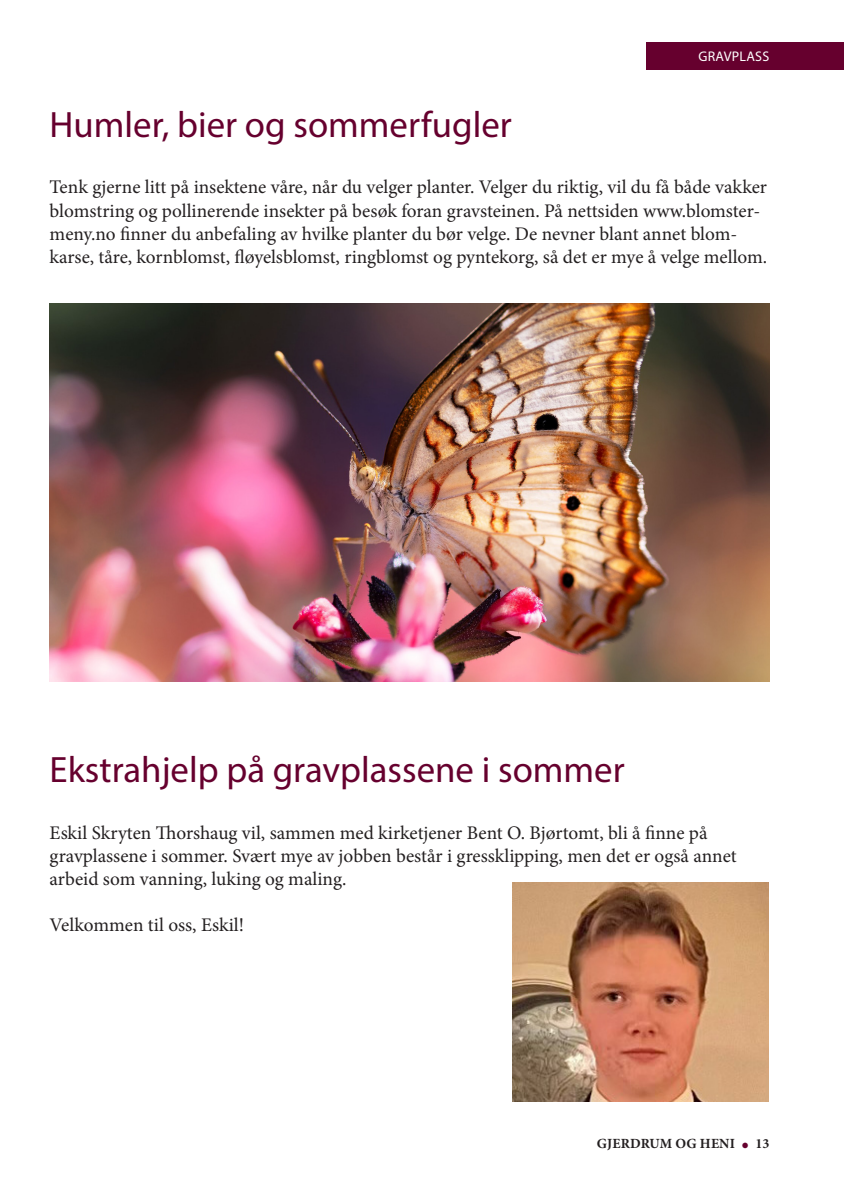
<style>
.page{position:relative;width:844px;height:1191px;background:#fff}
.page>*{position:absolute;margin:0;border:0;box-sizing:border-box;transform-origin:0 0}
.t1{font:36.75px "Myriad Pro";color:#66002e}
.t2{font:19.25px/23.1px "Minion Pro";color:#231f20}
.t3{font:700 14px "Minion Pro";letter-spacing:.01em;color:#231f20}
.t4{font:14px "Myriad Pro";letter-spacing:.02em;color:#fff}
.s1{font-weight:400;font-size:21px;color:#66002e}
</style>
<div class="page">
<div style="left:646px;top:42px;width:197px;height:28px;background:#66002e"></div>
<img style="left:50px;top:304px;width:719px;height:378px">
<img style="left:512px;top:882px;width:256px;height:219px">
<p class="t4" style="left:698px;top:48px;width:72px">GRAVPLASS</p>
<p class="t1" style="left:50px;top:102px;width:463px">Humler, bier og sommerfugler</p>
<p class="t2" style="left:50px;top:176px;width:719px">Tenk gjerne litt på insektene våre, når du velger planter. Velger du riktig, vil du få både vakker blomstring og pollinerende insekter på besøk foran gravsteinen. På nettsiden www.blomster&shy;meny.no finner du anbefaling av hvilke planter du bør velge. De nevner blant annet blom&shy;karse, tåre, kornblomst, fløyelsblomst, ringblomst og pyntekorg, så det er mye å velge mellom.</p>
<p class="t1" style="left:50px;top:747px;width:576px">Ekstrahjelp på gravplassene i sommer</p>
<p class="t2" style="left:50px;top:821px;width:688px">Eskil Skryten Thorshaug vil, sammen med kirketjener Bent O. Bjørtomt, bli å finne på gravplassene i sommer. Svært mye av jobben består i gressklipping, men det er også annet arbeid som vanning, luking og maling.</p>
<p class="t2" style="left:50px;top:914px;width:196px">Velkommen til oss, Eskil!</p>
<p class="t3" style="left:596px;top:1133px;width:174px">GJERDRUM OG HENI <span class="s1">•</span> 13</p>
</div>
